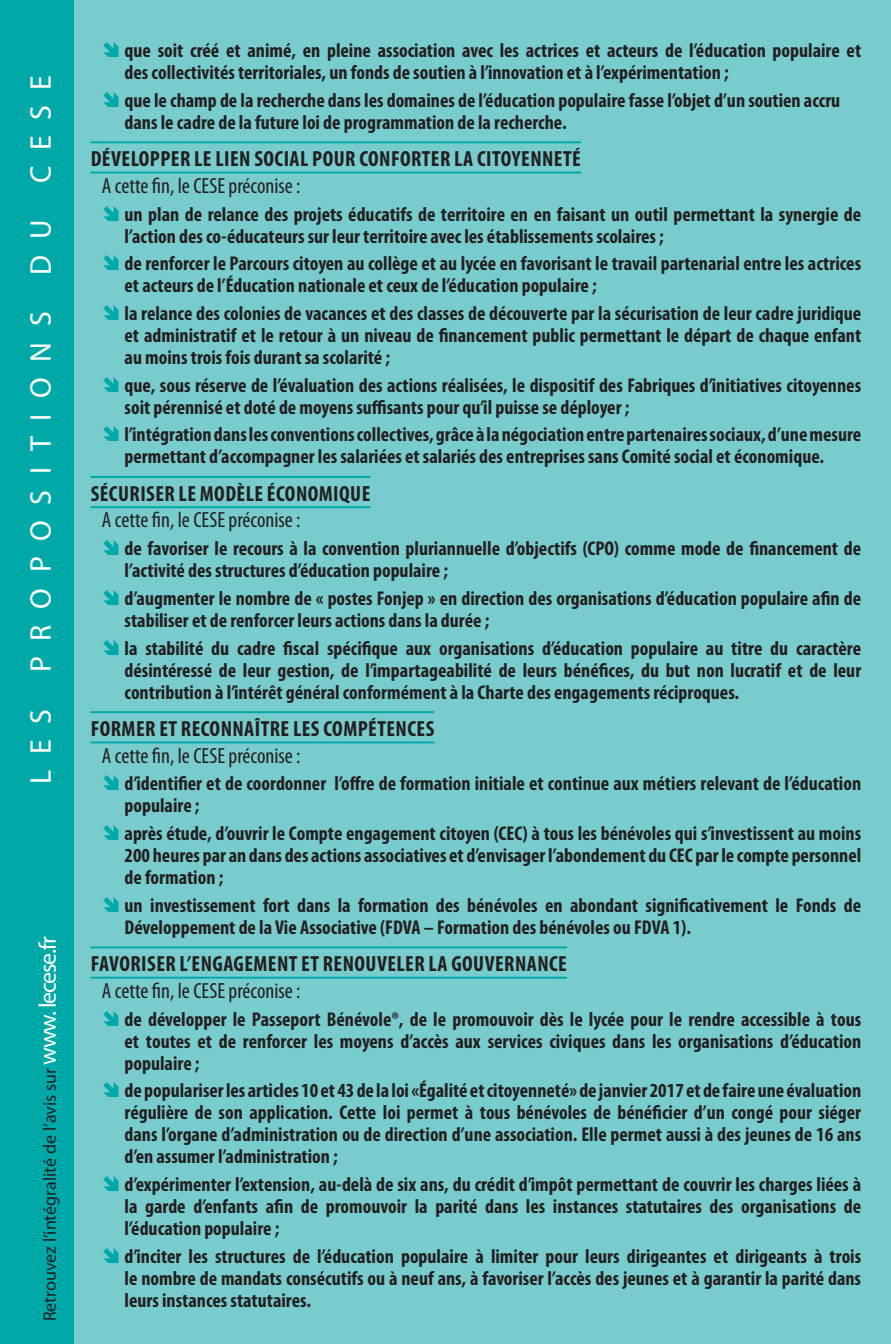
<style>
.page{position:relative;width:891px;height:1344px;background:#fff}
.page>*{position:absolute;margin:0;border:0;box-sizing:border-box;transform-origin:0 0}
.denomination_section{font:30px "Myriad Pro";letter-spacing:.52em;color:#fff}
.proposition_gros_tit{font:700 condensed 22px "Myriad Pro";letter-spacing:.02em;color:#231f20}
.proposition_alinéa{font:condensed 22px "Myriad Pro";color:#231f20}
.t1{font:700 condensed 20px/22px "Myriad Pro";color:#231f20}
.proposition_alinéa-2{font:18px "Myriad Pro";color:#231f20}
.s1{font-size:24px;color:#fff}
</style>
<div class="page">
<div style="left:74px;top:0;width:816px;height:1344px;background:#78cccd"></div>
<hr style="left:90px;top:141px;width:490px;height:2px;background:#00a9a8">
<hr style="left:90px;top:172px;width:490px;height:2px;background:#00a9a8">
<hr style="left:90px;top:476px;width:280px;height:2px;background:#00a9a8">
<hr style="left:90px;top:506px;width:280px;height:2px;background:#00a9a8">
<hr style="left:90px;top:711px;width:344px;height:2px;background:#00a9a8">
<hr style="left:90px;top:741px;width:344px;height:2px;background:#00a9a8">
<hr style="left:90px;top:946px;width:476px;height:2px;background:#00a9a8">
<hr style="left:90px;top:976px;width:476px;height:2px;background:#00a9a8">
<div style="left:0;top:0;width:74px;height:1344px;background:#00a9a8"></div>
<svg style="left:103px;top:42px;width:15px;height:15px"></svg>
<svg style="left:103px;top:91px;width:15px;height:16px"></svg>
<svg style="left:103px;top:205px;width:15px;height:15px"></svg>
<svg style="left:103px;top:255px;width:15px;height:15px"></svg>
<svg style="left:103px;top:305px;width:15px;height:15px"></svg>
<svg style="left:103px;top:376px;width:15px;height:15px"></svg>
<svg style="left:103px;top:426px;width:15px;height:15px"></svg>
<svg style="left:103px;top:540px;width:15px;height:15px"></svg>
<svg style="left:103px;top:589px;width:15px;height:16px"></svg>
<svg style="left:103px;top:639px;width:15px;height:15px"></svg>
<svg style="left:103px;top:775px;width:15px;height:15px"></svg>
<svg style="left:103px;top:825px;width:15px;height:15px"></svg>
<svg style="left:103px;top:896px;width:15px;height:16px"></svg>
<svg style="left:103px;top:1010px;width:15px;height:15px"></svg>
<svg style="left:103px;top:1082px;width:15px;height:15px"></svg>
<svg style="left:103px;top:1175px;width:15px;height:16px"></svg>
<svg style="left:103px;top:1247px;width:15px;height:15px"></svg>
<p class="denomination_section" style="left:22px;top:783px;width:710px;rotate:-90deg">LES PROPOSITIONS DU CESE</p>
<p class="proposition_alinéa-2" style="left:39px;top:1321px;width:386px;rotate:-90deg">Retrouvez l’intégralité de l’avis sur <span class="s1">www. lecese.fr</span></p>
<p class="t1" style="left:124px;top:39px;width:737px">que soit créé et animé, en pleine association avec les actrices et acteurs de l’éducation populaire et des collectivités territoriales, un fonds de soutien à l’innovation et à l’expérimentation ;</p>
<p class="t1" style="left:124px;top:89px;width:716px">que le champ de la recherche dans les domaines de l’éducation populaire fasse l’objet d’un soutien accru dans le cadre de la future loi de programmation de la recherche.</p>
<p class="proposition_gros_tit" style="left:91px;top:145px;width:491px">DÉVELOPPER LE LIEN SOCIAL POUR CONFORTER LA CITOYENNETÉ</p>
<p class="proposition_alinéa" style="left:102px;top:172px;width:200px">A cette fin, le CESE préconise :</p>
<p class="t1" style="left:124px;top:202px;width:737px">un plan de relance des projets éducatifs de territoire en en faisant un outil permettant la synergie de l’action des co-éducateurs sur leur territoire avec les établissements scolaires ;</p>
<p class="t1" style="left:124px;top:252px;width:737px">de renforcer le Parcours citoyen au collège et au lycée en favorisant le travail partenarial entre les actrices et acteurs de l’Éducation nationale et ceux de l’éducation populaire ;</p>
<p class="t1" style="left:124px;top:302px;width:737px;text-align:justify">la relance des colonies de vacances et des classes de découverte par la sécurisation de leur cadre juridique et administratif et le retour à un niveau de financement public permettant le départ de chaque enfant au moins trois fois durant sa scolarité ;</p>
<p class="t1" style="left:124px;top:373px;width:737px">que, sous réserve de l’évaluation des actions réalisées, le dispositif des Fabriques d’initiatives citoyennes soit pérennisé et doté de moyens suffisants pour qu’il puisse se déployer ;</p>
<p class="t1" style="left:124px;top:423px;width:737px">l’intégration dans les conventions collectives, grâce à la négociation entre partenaires sociaux, d’une mesure permettant d’accompagner les salariées et salariés des entreprises sans Comité social et économique.</p>
<p class="proposition_gros_tit" style="left:91px;top:479px;width:281px">SÉCURISER LE MODÈLE ÉCONOMIQUE</p>
<p class="proposition_alinéa" style="left:102px;top:507px;width:200px">A cette fin, le CESE préconise :</p>
<p class="t1" style="left:124px;top:537px;width:737px">de favoriser le recours à la convention pluriannuelle d’objectifs (CPO) comme mode de financement de l’activité des structures d’éducation populaire ;</p>
<p class="t1" style="left:124px;top:587px;width:737px">d’augmenter le nombre de « postes Fonjep » en direction des organisations d’éducation populaire afin de stabiliser et de renforcer leurs actions dans la durée ;</p>
<p class="t1" style="left:124px;top:636px;width:737px;text-align:justify">la stabilité du cadre fiscal spécifique aux organisations d’éducation populaire au titre du caractère désintéressé de leur gestion, de l’impartageabilité de leurs bénéfices, du but non lucratif et de leur contribution à l’intérêt général conformément à la Charte des engagements réciproques.</p>
<p class="proposition_gros_tit" style="left:91px;top:715px;width:345px">FORMER ET RECONNAÎTRE LES COMPÉTENCES</p>
<p class="proposition_alinéa" style="left:102px;top:742px;width:200px">A cette fin, le CESE préconise :</p>
<p class="t1" style="left:124px;top:772px;width:737px">d’identifier et de coordonner l’offre de formation initiale et continue aux métiers relevant de l’éducation populaire ;</p>
<p class="t1" style="left:124px;top:822px;width:737px;text-align:justify">après étude, d’ouvrir le Compte engagement citoyen (CEC) à tous les bénévoles qui s’investissent au moins 200 heures par an dans des actions associatives et d’envisager l’abondement du CEC par le compte personnel de formation ;</p>
<p class="t1" style="left:124px;top:893px;width:737px">un investissement fort dans la formation des bénévoles en abondant significativement le Fonds de<br>Développement de la Vie Associative (FDVA – Formation des bénévoles ou FDVA 1).</p>
<p class="proposition_gros_tit" style="left:91px;top:950px;width:477px">FAVORISER L’ENGAGEMENT ET RENOUVELER LA GOUVERNANCE</p>
<p class="proposition_alinéa" style="left:102px;top:977px;width:200px">A cette fin, le CESE préconise :</p>
<p class="t1" style="left:124px;top:1007px;width:737px;text-align:justify">de développer le Passeport Bénévole®, de le promouvoir dès le lycée pour le rendre accessible à tous et toutes et de renforcer les moyens d’accès aux services civiques dans les organisations d’éducation populaire ;</p>
<p class="t1" style="left:124px;top:1079px;width:737px;text-align:justify">de populariser les articles 10 et 43 de la loi «Égalité et citoyenneté» de janvier 2017 et de faire une évaluation régulière de son application. Cette loi permet à tous bénévoles de bénéficier d’un congé pour siéger dans l’organe d’administration ou de direction d’une association. Elle permet aussi à des jeunes de 16 ans d’en assumer l’administration ;</p>
<p class="t1" style="left:124px;top:1173px;width:737px;text-align:justify">d’expérimenter l’extension, au-delà de six ans, du crédit d’impôt permettant de couvrir les charges liées à la garde d’enfants afin de promouvoir la parité dans les instances statutaires des organisations de l’éducation populaire ;</p>
<p class="t1" style="left:124px;top:1244px;width:737px;text-align:justify">d’inciter les structures de l’éducation populaire à limiter pour leurs dirigeantes et dirigeants à trois le nombre de mandats consécutifs ou à neuf ans, à favoriser l’accès des jeunes et à garantir la parité dans leurs instances statutaires.</p>
</div>
